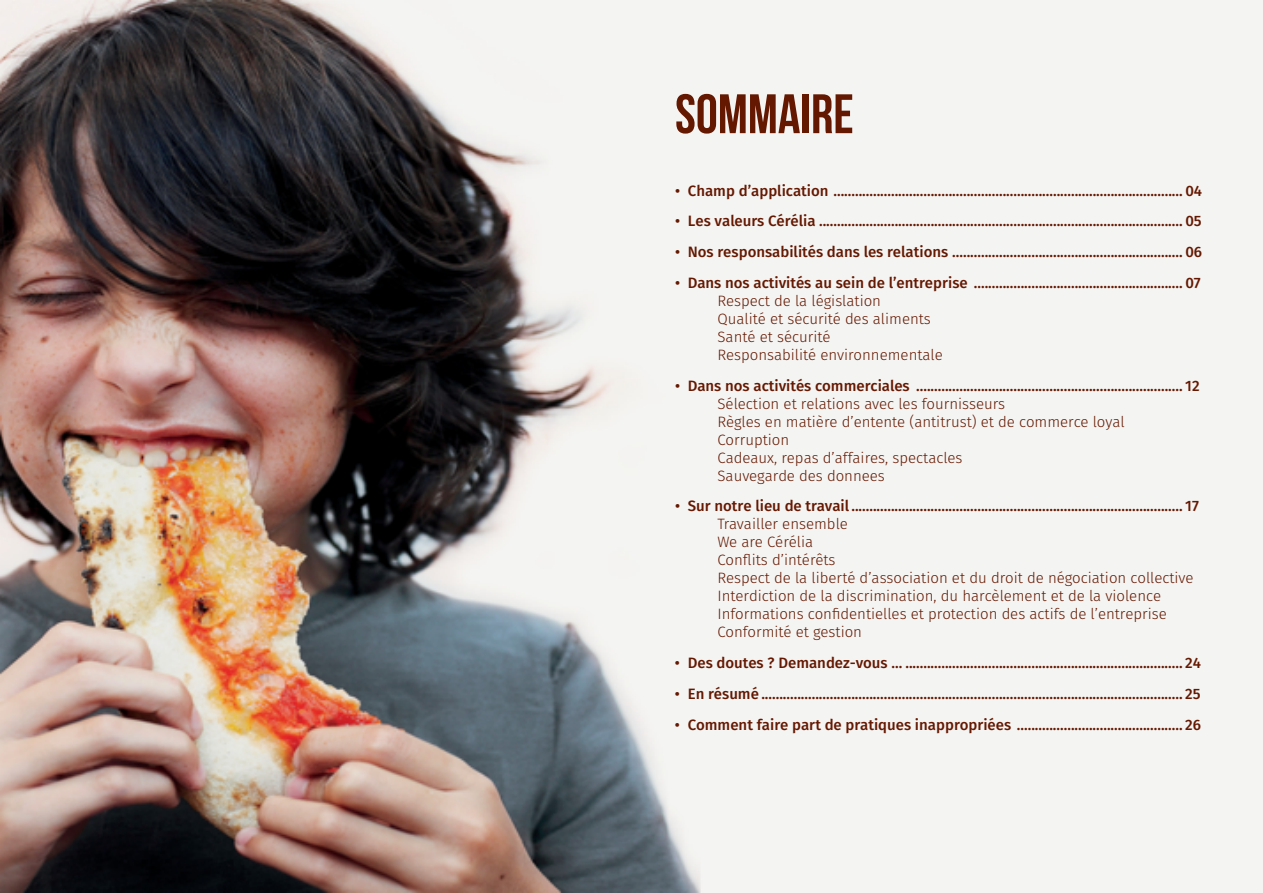
<style>
.page{position:relative;width:1263px;height:893px;background:#fff}
.page>*{position:absolute;margin:0;border:0;box-sizing:border-box;transform-origin:0 0}
.t1{font:55.5px "Bebas Neue";color:#651801}
.t2{font:500 15px "Fira Sans";color:#651801}
.t3{font:300 15px/18px "Fira Sans";color:#651801}
</style>
<div class="page">
<img style="left:0;top:0;width:1263px;height:893px">
<h1 class="t1" style="left:675px;top:84px;width:180px">SOMMAIRE</h1>
<p class="t2" style="left:675px;top:180px;width:529px">• Champ d’application ................................................................................................. 04</p>
<p class="t2" style="left:675px;top:211px;width:528px">• Les valeurs Cérélia ..................................................................................................... 05</p>
<p class="t2" style="left:675px;top:241px;width:529px">• Nos responsabilités dans les relations ................................................................ 06</p>
<p class="t2" style="left:675px;top:272px;width:527px">• Dans nos activités au sein de l’entreprise .......................................................... 07</p>
<p class="t3" style="left:717px;top:292px;width:227px">Respect de la législation<br>Qualité et sécurité des aliments<br>Santé et sécurité<br>Responsabilité environnementale</p>
<p class="t2" style="left:675px;top:375px;width:526px">• Dans nos activités commerciales .......................................................................... 12</p>
<p class="t3" style="left:717px;top:394px;width:409px">Sélection et relations avec les fournisseurs<br>Règles en matière d’entente (antitrust) et de commerce loyal Corruption<br>Cadeaux, repas d’affaires, spectacles<br>Sauvegarde des donnees</p>
<p class="t2" style="left:675px;top:496px;width:525px">• Sur notre lieu de travail............................................................................................ 17</p>
<p class="t3" style="left:717px;top:515px;width:478px">Travailler ensemble<br>We are Cérélia<br>Conflits d’intérêts<br>Respect de la liberté d’association et du droit de négociation collective Interdiction de la discrimination, du harcèlement et de la violence Informations confidentielles et protection des actifs de l’entreprise Conformité et gestion</p>
<p class="t2" style="left:675px;top:652px;width:528px">• Des doutes ? Demandez-vous ... ............................................................................. 24</p>
<p class="t2" style="left:675px;top:683px;width:527px">• En résumé ..................................................................................................................... 25</p>
<p class="t2" style="left:675px;top:714px;width:528px">• Comment faire part de pratiques inappropriées .............................................. 26</p>
</div>
